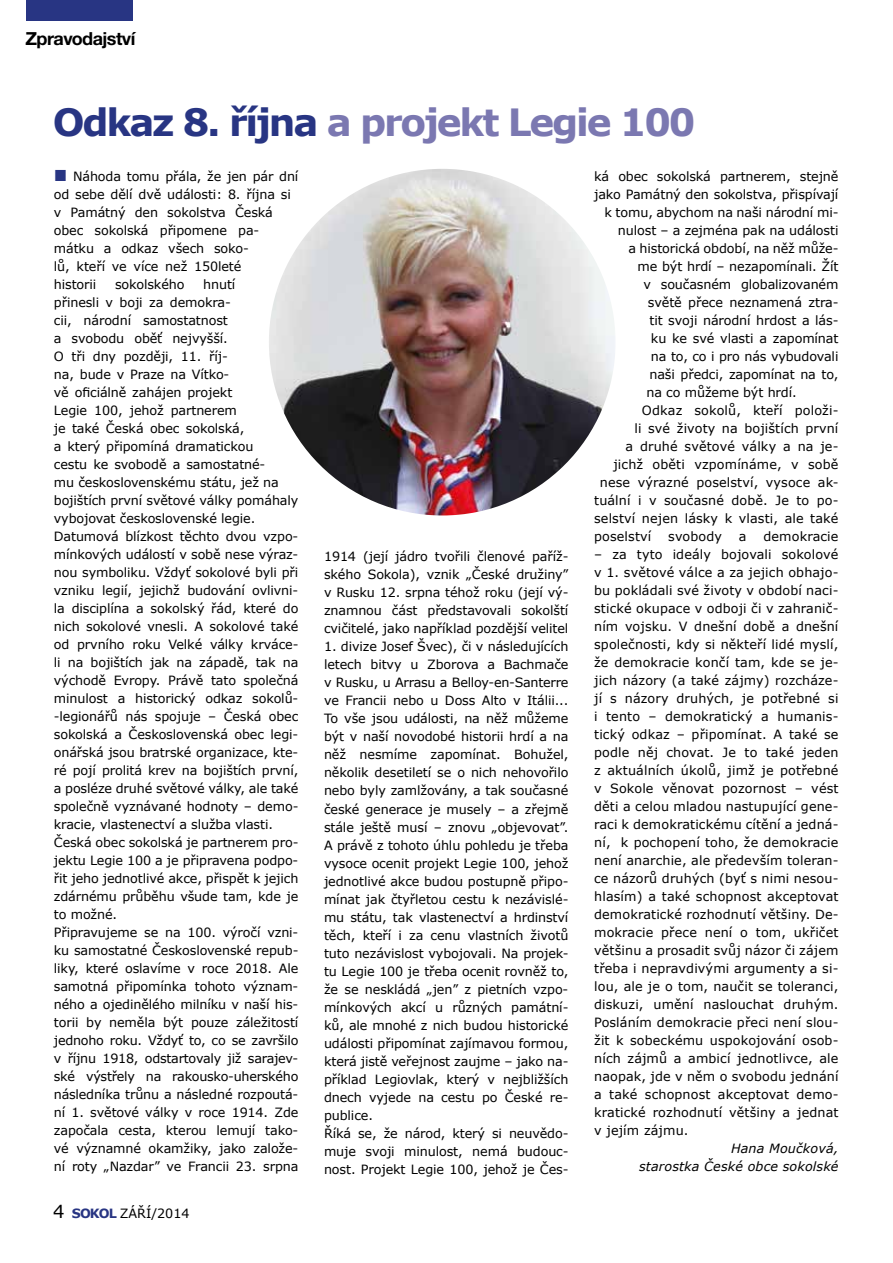
<style>
.page{position:relative;width:893px;height:1263px;background:#fff}
.page>*{position:absolute;margin:0;border:0;box-sizing:border-box;transform-origin:0 0}
.t1{font:700 37.5px "Verdana";letter-spacing:-.06em;color:#7b78b1}
.t2{font:700 18px "Helvetica Neue CE";letter-spacing:-.03em;color:#000}
.t3{font:12.75px/18px "Verdana";letter-spacing:-.01em;color:#000}
.t4{font:12.75px "Verdana";letter-spacing:.01em;color:#000}
.t5{font:italic 12.75px/18px "Verdana";letter-spacing:.01em;color:#000;text-align:right}
.s1{color:#283583}
.s2{font-family:"Franklin Gothic";font-size:23.55px;color:#283583}
.s3{font-size:18px}
.s4{font-weight:700;color:#283583}
</style>
<div class="page">
<div style="left:26px;top:0;width:107px;height:21px;background:#283583"></div>
<img style="left:269px;top:169px;width:346px;height:346px;border-radius:173px">
<h2 class="t2" style="left:26px;top:27px;width:111px">Zpravodajství</h2>
<h1 class="t1" style="left:53px;top:96px;width:644px"><span class="s1">Odkaz 8. října</span> a projekt Legie 100</h1>
<p class="t3" style="left:54px;top:167px;width:246px"><span class="s2">■</span> Náhoda tomu přála, že jen pár dní od sebe dělí dvě události: 8. října si v Památný den sokolstva Česká obec sokolská připomene pa&shy;mátku a odkaz všech soko-<br>lů, kteří ve více než 150leté<br>historii</p>
<p class="t3" style="left:54px;top:275px;width:246px;text-indent:149px">hnutí<br>přinesli v boji za demokra-<br>cii, národní samostatnost<br>a svobodu oběť nejvyšší.<br>O tři dny později, 11. říj-<br>na, bude v Praze na Vítko-<br>vě oficiálně zahájen projekt<br>Legie 100, jehož partnerem<br>je také Česká obec sokolská,<br>a který připomíná dramatickou<br>cestu ke svobodě a samostatné-<br>mu československému státu, jež na bojištích první světové války pomáhaly vybojovat československé legie.<br>Datumová blízkost těchto dvou vzpo&shy;mínkových událostí v sobě nese výraz&shy;nou symboliku. Vždyť sokolové byli při vzniku legií, jejichž budování ovlivni&shy;la disciplína a sokolský řád, které do nich sokolové vnesli. A sokolové také od prvního roku Velké války krváce&shy;li na bojištích jak na západě, tak na východě Evropy. Právě tato společná minulost a historický odkaz sokolů--legionářů nás spojuje – Česká obec sokolská a Československá obec legi&shy;onářská jsou bratrské organizace, kte&shy;ré pojí prolitá krev na bojištích první, a posléze druhé světové války, ale také společně vyznávané hodnoty – demo&shy;kracie, vlastenectví a služba vlasti.<br>Česká obec sokolská je partnerem pro&shy;jektu Legie 100 a je připravena podpo&shy;řit jeho jednotlivé akce, přispět k jejich zdárnému průběhu všude tam, kde je to možné.<br>Připravujeme se na 100. výročí vzni&shy;ku samostatné Československé repub&shy;liky, které oslavíme v roce 2018. Ale samotná připomínka tohoto význam&shy;ného a ojedinělého milníku v naší his&shy;torii by neměla být pouze záležitostí jednoho roku. Vždyť to, co se završilo v říjnu 1918, odstartovaly již sarajev&shy;ské výstřely na rakousko-uherského následníka trůnu a následné rozpoutá&shy;ní 1. světové války v roce 1914. Zde započala cesta, kterou lemují tako&shy;vé významné okamžiky, jako založe&shy;ní roty „Nazdar” ve Francii 23. srpna</p>
<p class="t3" style="left:115px;top:275px;width:71px">sokolského</p>
<p class="t3" style="left:53px;top:1205px;width:138px"><span class="s3">4</span> <span class="s4">SOKOL</span> ZÁŘÍ/2014</p>
<p class="t3" style="left:324px;top:548px;width:246px;text-align:justify">1914 (její jádro tvořili členové paříž&shy;ského Sokola), vznik „České družiny” v Rusku 12. srpna téhož roku (její vý&shy;znamnou část představovali sokolští cvičitelé, jako například pozdější velitel</p>
<p class="t3" style="left:324px;top:638px;width:246px">1. divize Josef Švec), či v následujících letech bitvy u Zborova a Bachmače v Rusku, u Arrasu a Belloy-en-Santerre ve Francii nebo u Doss Alto v Itálii...<br>To vše jsou události, na něž můžeme být v naší novodobé historii hrdí a na něž nesmíme zapomínat. Bohužel, několik desetiletí se o nich nehovořilo nebo byly zamlžovány, a tak současné české generace je musely – a zřejmě stále ještě musí – znovu „objevovat”.<br>A právě z tohoto úhlu pohledu je třeba vysoce ocenit projekt Legie 100, jehož jednotlivé akce budou postupně připo&shy;mínat jak čtyřletou cestu k nezávislé&shy;mu státu, tak vlastenectví a hrdinství těch, kteří i za cenu vlastních životů tuto nezávislost vybojovali. Na projek&shy;tu Legie 100 je třeba ocenit rovněž to, že se neskládá „jen” z pietních vzpo&shy;mínkových akcí u různých památní&shy;ků, ale mnohé z nich budou historické události připomínat zajímavou formou, která jistě veřejnost zaujme – jako na&shy;příklad Legiovlak, který v nejbližších dnech vyjede na cestu po České re&shy;publice.<br>Říká se, že národ, který si neuvědo&shy;muje svoji minulost, nemá budouc&shy;nost. Projekt Legie 100, jehož je Čes-</p>
<p class="t3" style="left:594px;top:167px;width:246px">ká obec sokolská partnerem, stejně</p>
<p class="t3" style="left:594px;top:185px;width:246px">jako Památný den sokolstva, přispívají</p>
<p class="t3" style="left:604px;top:203px;width:236px">k tomu, abychom na naši národní mi-</p>
<p class="t3" style="left:618px;top:221px;width:222px">nulost – a zejména pak na události</p>
<p class="t3" style="left:628px;top:239px;width:212px">a historická období, na něž může-</p>
<p class="t3" style="left:637px;top:257px;width:203px">me být hrdí – nezapomínali. Žít</p>
<p class="t3" style="left:643px;top:275px;width:197px">v současném globalizovaném</p>
<p class="t3" style="left:648px;top:293px;width:192px">světě přece neznamená ztra-</p>
<p class="t3" style="left:649px;top:311px;width:190px">tit svoji národní hrdost a lás-</p>
<p class="t3" style="left:651px;top:329px;width:189px">ku ke své vlasti a zapomínat</p>
<p class="t3" style="left:651px;top:347px;width:189px">na to, co i pro nás vybudovali</p>
<p class="t3" style="left:649px;top:365px;width:191px">naši předci, zapomínat na to,</p>
<p class="t3" style="left:646px;top:383px;width:152px">na co můžeme být hrdí.</p>
<p class="t4" style="left:642px;top:401px;width:198px">Odkaz sokolů, kteří položi-</p>
<p class="t4" style="left:634px;top:419px;width:205px">li své životy na bojištích první</p>
<p class="t4" style="left:625px;top:437px;width:214px">a druhé světové války a na je-</p>
<p class="t4" style="left:613px;top:455px;width:226px">jichž oběti vzpomínáme, v sobě</p>
<p class="t4" style="left:600px;top:473px;width:240px">nese výrazné poselství, vysoce ak-</p>
<p class="t4" style="left:594px;top:491px;width:246px">tuální i v současné době. Je to po-</p>
<p class="t4" style="left:594px;top:509px;width:246px">selství nejen lásky k vlasti, ale také</p>
<p class="t4" style="left:594px;top:527px;width:59px">poselství</p>
<p class="t4" style="left:668px;top:527px;width:55px">svobody</p>
<p class="t3" style="left:739px;top:527px;width:9px">a</p>
<p class="t4" style="left:763px;top:527px;width:76px">demokracie</p>
<p class="t3" style="left:594px;top:545px;width:246px;text-align:justify">– za tyto ideály bojovali sokolové v 1. světové válce a za jejich obhajo&shy;bu pokládali své životy v období naci&shy;stické okupace v odboji či v zahranič&shy;ním vojsku. V dnešní době a dnešní společnosti, kdy si někteří lidé myslí, že demokracie končí tam, kde se je&shy;jich názory (a také zájmy) rozcháze&shy;jí s názory druhých, je potřebné si i tento – demokratický a humanis&shy;tický odkaz – připomínat. A také se podle něj chovat. Je to také jeden z aktuálních úkolů, jimž je potřebné v Sokole věnovat pozornost – vést děti a celou mladou nastupující gene&shy;raci k demokratickému cítění a jedná&shy;ní, k pochopení toho, že demokracie není anarchie, ale především toleran&shy;ce názorů druhých (byť s nimi nesou&shy;hlasím) a také schopnost akceptovat demokratické rozhodnutí většiny. De&shy;mokracie přece není o tom, ukřičet většinu a prosadit svůj názor či zájem třeba i nepravdivými argumenty a si&shy;lou, ale je o tom, naučit se toleranci, diskuzi, umění naslouchat druhým.<br>Posláním demokracie přeci není slou&shy;žit k sobeckému uspokojování osob&shy;ních zájmů a ambicí jednotlivce, ale naopak, jde v něm o svobodu jednání a také schopnost akceptovat demo&shy;kratické rozhodnutí většiny a jednat v jejím zájmu.</p>
<p class="t5" style="left:639px;top:1139px;width:201px">Hana Moučková,<br>starostka České obce sokolské</p>
</div>
